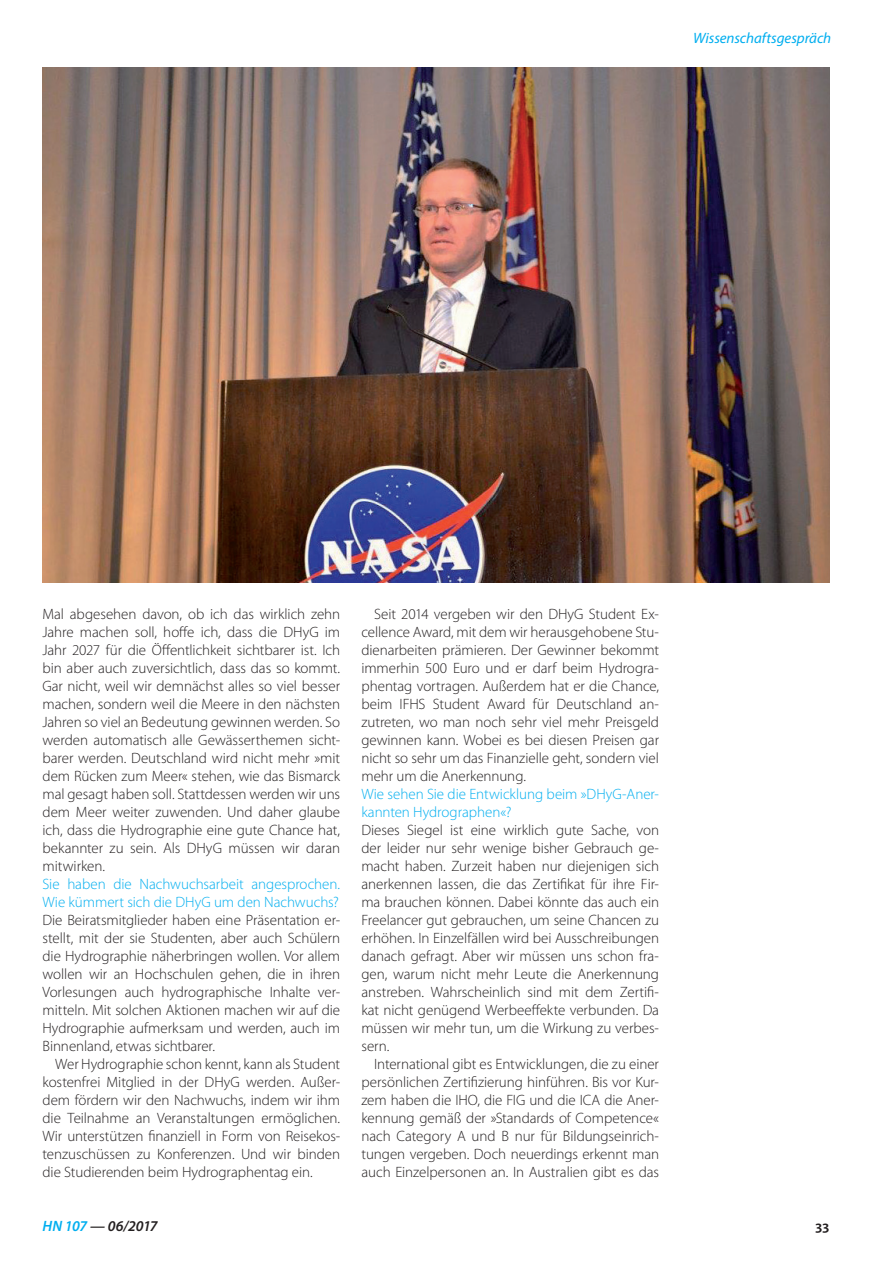
<style>
.page{position:relative;width:893px;height:1263px;background:#fff}
.page>*{position:absolute;margin:0;border:0;box-sizing:border-box;transform-origin:0 0}
.t1{font:300 15px/18px "Myriad Pro";letter-spacing:-.005em;color:#231f20;text-align:justify}
.t2{font:300 15px/18px "Myriad Pro";letter-spacing:-.005em;color:#00aeef}
.t3{font:italic 15px "Myriad Pro";letter-spacing:-.005em;color:#00aeef}
.t4{font:italic 600 15px "Myriad Pro";letter-spacing:-.02em;color:#231f20}
.t5{font:600 15px "Myriad Pro";color:#231f20}
.s1{color:#00aeef}
</style>
<div class="page">
<img style="left:43px;top:68px;width:786px;height:515px">
<p class="t3" style="left:693px;top:28px;width:140px">Wissenschaftsgespräch</p>
<p class="t1" style="left:43px;top:604px;width:299px">Mal abgesehen davon, ob ich das wirklich zehn Jahre machen soll, hoffe ich, dass die DHyG im Jahr 2027 für die Öffentlichkeit sichtbarer ist. Ich bin aber auch zuversichtlich, dass das so kommt.<br>Gar nicht, weil wir demnächst alles so viel besser machen, sondern weil die Meere in den nächsten Jahren so viel an Bedeutung gewinnen werden. So werden automatisch alle Gewässerthemen sicht&shy;barer werden. Deutschland wird nicht mehr »mit dem Rücken zum Meer« stehen, wie das Bismarck mal gesagt haben soll. Stattdessen werden wir uns dem Meer weiter zuwenden. Und daher glaube ich, dass die Hydrographie eine gute Chance hat, bekannter zu sein. Als DHyG müssen wir daran mitwirken.</p>
<p class="t2" style="left:43px;top:874px;width:299px">Sie haben die Nachwuchsarbeit angesprochen.<br>Wie kümmert sich die DHyG um den Nachwuchs?</p>
<p class="t1" style="left:43px;top:910px;width:299px">Die Beiratsmitglieder haben eine Präsentation er&shy;stellt, mit der sie Studenten, aber auch Schülern die Hydrographie näherbringen wollen. Vor allem wollen wir an Hochschulen gehen, die in ihren Vorlesungen auch hydrographische Inhalte ver&shy;mitteln. Mit solchen Aktionen machen wir auf die Hydrographie aufmerksam und werden, auch im Binnenland, etwas sichtbarer.</p>
<p class="t1" style="left:43px;top:1054px;width:299px;text-indent:13px">Wer Hydrographie schon kennt, kann als Student kostenfrei Mitglied in der DHyG werden. Außer&shy;dem fördern wir den Nachwuchs, indem wir ihm die Teilnahme an Veranstaltungen ermöglichen.<br>Wir unterstützen finanziell in Form von Reisekos&shy;tenzuschüssen zu Konferenzen. Und wir binden die Studierenden beim Hydrographentag ein.</p>
<p class="t1" style="left:361px;top:604px;width:299px;text-indent:13px">Seit 2014 vergeben wir den DHyG Student Ex&shy;cellence Award, mit dem wir herausgehobene Stu&shy;dienarbeiten prämieren. Der Gewinner bekommt immerhin 500 Euro und er darf beim Hydrogra&shy;phentag vortragen. Außerdem hat er die Chance, beim IFHS Student Award für Deutschland an&shy;zutreten, wo man noch sehr viel mehr Preisgeld gewinnen kann. Wobei es bei diesen Preisen gar nicht so sehr um das Finanzielle geht, sondern viel mehr um die Anerkennung.</p>
<p class="t2" style="left:361px;top:784px;width:299px">Wie sehen Sie die Entwicklung beim »DHyG-Aner&shy;kannten Hydrographen«?</p>
<p class="t1" style="left:361px;top:820px;width:299px">Dieses Siegel ist eine wirklich gute Sache, von der leider nur sehr wenige bisher Gebrauch ge&shy;macht haben. Zurzeit haben nur diejenigen sich anerkennen lassen, die das Zertifikat für ihre Fir&shy;ma brauchen können. Dabei könnte das auch ein Freelancer gut gebrauchen, um seine Chancen zu erhöhen. In Einzelfällen wird bei Ausschreibungen danach gefragt. Aber wir müssen uns schon fra&shy;gen, warum nicht mehr Leute die Anerkennung anstreben. Wahrscheinlich sind mit dem Zertifi&shy;kat nicht genügend Werbeeffekte verbunden. Da müssen wir mehr tun, um die Wirkung zu verbes&shy;sern.</p>
<p class="t1" style="left:361px;top:1054px;width:299px;text-indent:13px">International gibt es Entwicklungen, die zu einer persönlichen Zertifizierung hinführen. Bis vor Kur&shy;zem haben die IHO, die FIG und die ICA die Aner&shy;kennung gemäß der »Standards of Competence« nach Category A und B nur für Bildungseinrich&shy;tungen vergeben. Doch neuerdings erkennt man auch Einzelpersonen an. In Australien gibt es das</p>
<p class="t4" style="left:43px;top:1216px;width:117px"><span class="s1">HN 107</span> — 06/2017</p>
<p class="t5" style="left:815px;top:1216px;width:15px">33</p>
</div>
